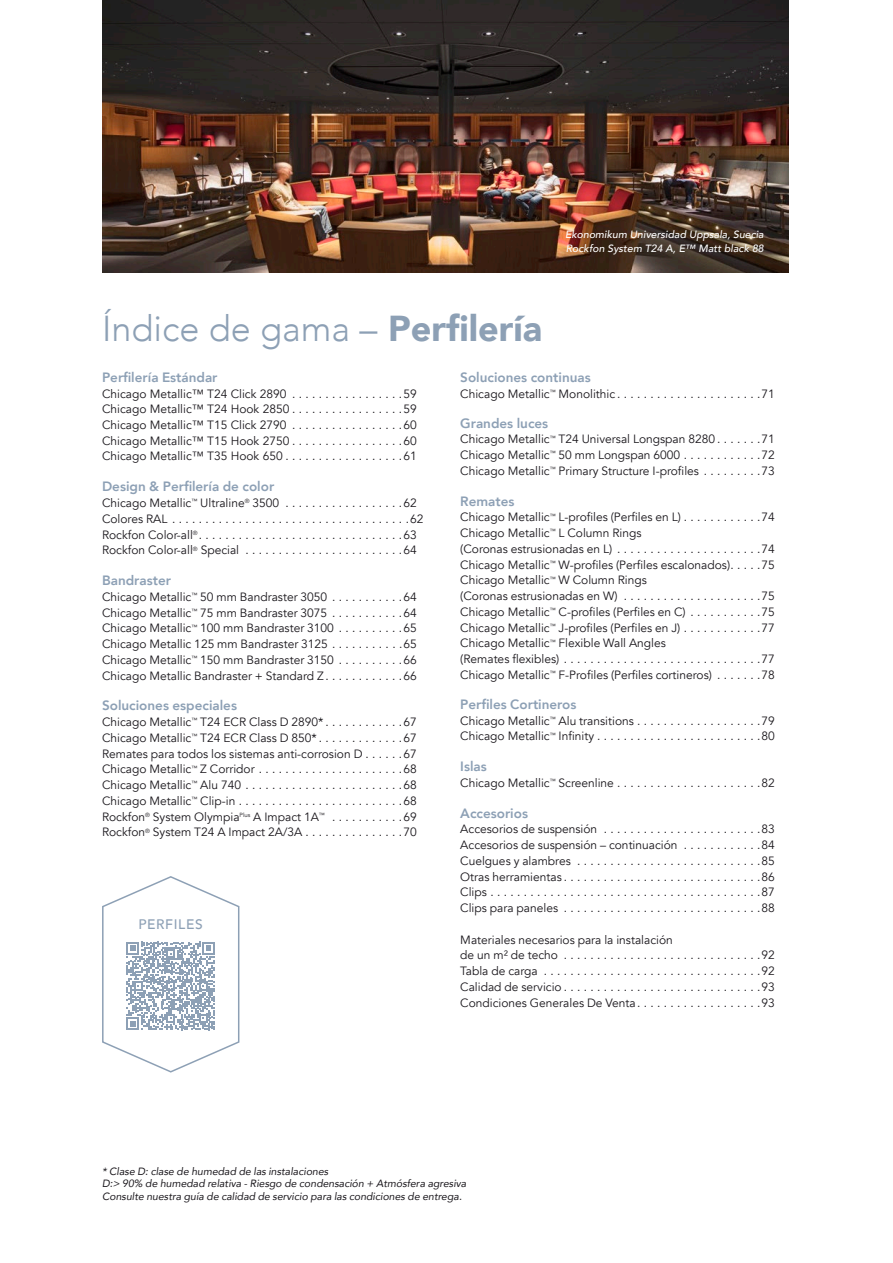
<style>
.page{position:relative;width:893px;height:1263px;background:#fff}
.page>*{position:absolute;margin:0;border:0;box-sizing:border-box;transform-origin:0 0}
.t1{font:300 36px "Avenir";color:#8da0b5}
.t2{font:500 13.8px "Avenir";letter-spacing:.045em;color:#8da0b5}
.t3{font:800 13.5px "Avenir";color:#8da0b5}
.t4{font:12px/15.8px "Avenir";color:#1a171c;text-align:justify}
.t5{font:italic 10.5px/12.6px "Avenir";color:#1a171c}
.t6{font:italic 500 10.5px/13.5px "Avenir";color:#fff}
.s1{font-weight:900}
</style>
<div class="page">
<img style="left:102px;top:0;width:687px;height:272px">
<svg style="left:102px;top:876px;width:138px;height:197px"></svg>
<p class="t6" style="left:565px;top:228px;width:200px">Ekonomikum Universidad Uppsala, Suecia<br>Rockfon System T24 A, E™ Matt black 88</p>
<h1 class="t1" style="left:102px;top:308px;width:442px">Índice de gama – <span class="s1">Perfilería</span></h1>
<p class="t3" style="left:102px;top:367px;width:117px">Perfilería Estándar</p>
<p class="t4" style="left:102px;top:386px;width:316px">Chicago Metallic™ T24 Click 2890 . . . . . . . . . . . . . . . . 59<br>Chicago Metallic™ T24 Hook 2850 . . . . . . . . . . . . . . . . 59<br>Chicago Metallic™ T15 Click 2790 . . . . . . . . . . . . . . . . 60<br>Chicago Metallic™ T15 Hook 2750 . . . . . . . . . . . . . . . . 60<br>Chicago Metallic™ T35 Hook 650 . . . . . . . . . . . . . . . . . 61</p>
<p class="t3" style="left:102px;top:476px;width:174px">Design &amp; Perfilería de color</p>
<p class="t4" style="left:102px;top:495px;width:323px;text-align:left">Chicago Metallic<sup>™</sup> Ultraline<sup>®</sup> 3500 . . . . . . . . . . . . . . . . . 62<br>Colores RAL . . . . . . . . . . . . . . . . . . . . . . . . . . . . . . . . . . . 62<br>Rockfon Color-all<sup>®</sup> . . . . . . . . . . . . . . . . . . . . . . . . . . . . . . 63<br>Rockfon Color-all<sup>®</sup> Special . . . . . . . . . . . . . . . . . . . . . . . 64</p>
<p class="t3" style="left:102px;top:570px;width:70px">Bandraster</p>
<p class="t4" style="left:102px;top:589px;width:316px">Chicago Metallic<sup>™</sup> 50 mm Bandraster 3050 . . . . . . . . . . 64<br>Chicago Metallic<sup>™</sup> 75 mm Bandraster 3075 . . . . . . . . . . 64<br>Chicago Metallic<sup>™</sup> 100 mm Bandraster 3100 . . . . . . . . . 65<br>Chicago Metallic 125 mm Bandraster 3125 . . . . . . . . . . 65<br>Chicago Metallic<sup>™</sup> 150 mm Bandraster 3150 . . . . . . . . . 66<br>Chicago Metallic Bandraster + Standard Z . . . . . . . . . . . 66</p>
<p class="t3" style="left:102px;top:695px;width:136px">Soluciones especiales</p>
<p class="t4" style="left:102px;top:714px;width:316px">Chicago Metallic<sup>™</sup> T24 ECR Class D 2890* . . . . . . . . . . . 67<br>Chicago Metallic<sup>™</sup> T24 ECR Class D 850* . . . . . . . . . . . . 67<br>Remates para todos los sistemas anti-corrosion D . . . . . 67<br>Chicago Metallic<sup>™</sup> Z Corridor . . . . . . . . . . . . . . . . . . . . . 68<br>Chicago Metallic<sup>™</sup> Alu 740 . . . . . . . . . . . . . . . . . . . . . . . 68<br>Chicago Metallic<sup>™</sup> Clip-in . . . . . . . . . . . . . . . . . . . . . . . . 68<br>Rockfon<sup>®</sup> System Olympia<sup>Plus</sup> A Impact 1A<sup>™</sup> . . . . . . . . . . 69<br>Rockfon<sup>®</sup> System T24 A Impact 2A/3A . . . . . . . . . . . . . . 70</p>
<p class="t3" style="left:460px;top:367px;width:132px">Soluciones continuas</p>
<p class="t4" style="left:460px;top:386px;width:316px">Chicago Metallic<sup>™</sup> Monolithic . . . . . . . . . . . . . . . . . . . . . 71</p>
<p class="t3" style="left:460px;top:412px;width:89px">Grandes luces</p>
<p class="t4" style="left:460px;top:431px;width:316px">Chicago Metallic<sup>™</sup> T24 Universal Longspan 8280 . . . . . . 71<br>Chicago Metallic<sup>™</sup> 50 mm Longspan 6000 . . . . . . . . . . . 72<br>Chicago Metallic<sup>™</sup> Primary Structure I-profiles . . . . . . . . 73</p>
<p class="t3" style="left:460px;top:490px;width:56px">Remates</p>
<p class="t4" style="left:460px;top:509px;width:316px;text-align:left">Chicago Metallic<sup>™</sup> L-profiles (Perfiles en L) . . . . . . . . . . . 74<br>Chicago Metallic<sup>™</sup> L Column Rings<br>(Coronas estrusionadas en L) . . . . . . . . . . . . . . . . . . . . . 74<br>Chicago Metallic<sup>™</sup> W-profiles (Perfiles escalonados) . . . . 75<br>Chicago Metallic<sup>™</sup> W Column Rings<br>(Coronas estrusionadas en W) . . . . . . . . . . . . . . . . . . . . 75<br>Chicago Metallic<sup>™</sup> C-profiles (Perfiles en C) . . . . . . . . . . 75<br>Chicago Metallic<sup>™</sup> J-profiles (Perfiles en J) . . . . . . . . . . . 77<br>Chicago Metallic<sup>™</sup> Flexible Wall Angles<br>(Remates flexibles) . . . . . . . . . . . . . . . . . . . . . . . . . . . . . 77<br>Chicago Metallic<sup>™</sup> F-Profiles (Perfiles cortineros) . . . . . . 78</p>
<p class="t3" style="left:460px;top:694px;width:118px">Perfiles Cortineros</p>
<p class="t4" style="left:460px;top:713px;width:316px">Chicago Metallic<sup>™</sup> Alu transitions . . . . . . . . . . . . . . . . . . . 79<br>Chicago Metallic<sup>™</sup> Infinity . . . . . . . . . . . . . . . . . . . . . . . . 80</p>
<p class="t3" style="left:460px;top:756px;width:28px">Islas</p>
<p class="t4" style="left:460px;top:775px;width:316px">Chicago Metallic<sup>™</sup> Screenline . . . . . . . . . . . . . . . . . . . . . . 82</p>
<p class="t3" style="left:460px;top:802px;width:69px">Accesorios</p>
<p class="t4" style="left:460px;top:821px;width:316px">Accesorios de suspensión . . . . . . . . . . . . . . . . . . . . . . . 83<br>Accesorios de suspensión – continuación . . . . . . . . . . . 84<br>Cuelgues y alambres . . . . . . . . . . . . . . . . . . . . . . . . . . . 85<br>Otras herramientas . . . . . . . . . . . . . . . . . . . . . . . . . . . . . 86<br>Clips . . . . . . . . . . . . . . . . . . . . . . . . . . . . . . . . . . . . . . . . 87<br>Clips para paneles . . . . . . . . . . . . . . . . . . . . . . . . . . . . . 88</p>
<p class="t4" style="left:460px;top:932px;width:316px;text-align:left">Materiales necesarios para la instalación<br>de un m² de techo . . . . . . . . . . . . . . . . . . . . . . . . . . . . . 92<br>Tabla de carga . . . . . . . . . . . . . . . . . . . . . . . . . . . . . . . . 92<br>Calidad de servicio . . . . . . . . . . . . . . . . . . . . . . . . . . . . . 93<br>Condiciones Generales De Venta . . . . . . . . . . . . . . . . . . 93</p>
<p class="t2" style="left:139px;top:912px;width:66px">PERFILES</p>
<p class="t5" style="left:102px;top:1164px;width:366px">* Clase D: clase de humedad de las instalaciones<br>D:&gt; 90% de humedad relativa - Riesgo de condensación + Atmósfera agresiva<br>Consulte nuestra guía de calidad de servicio para las condiciones de entrega.</p>
</div>
